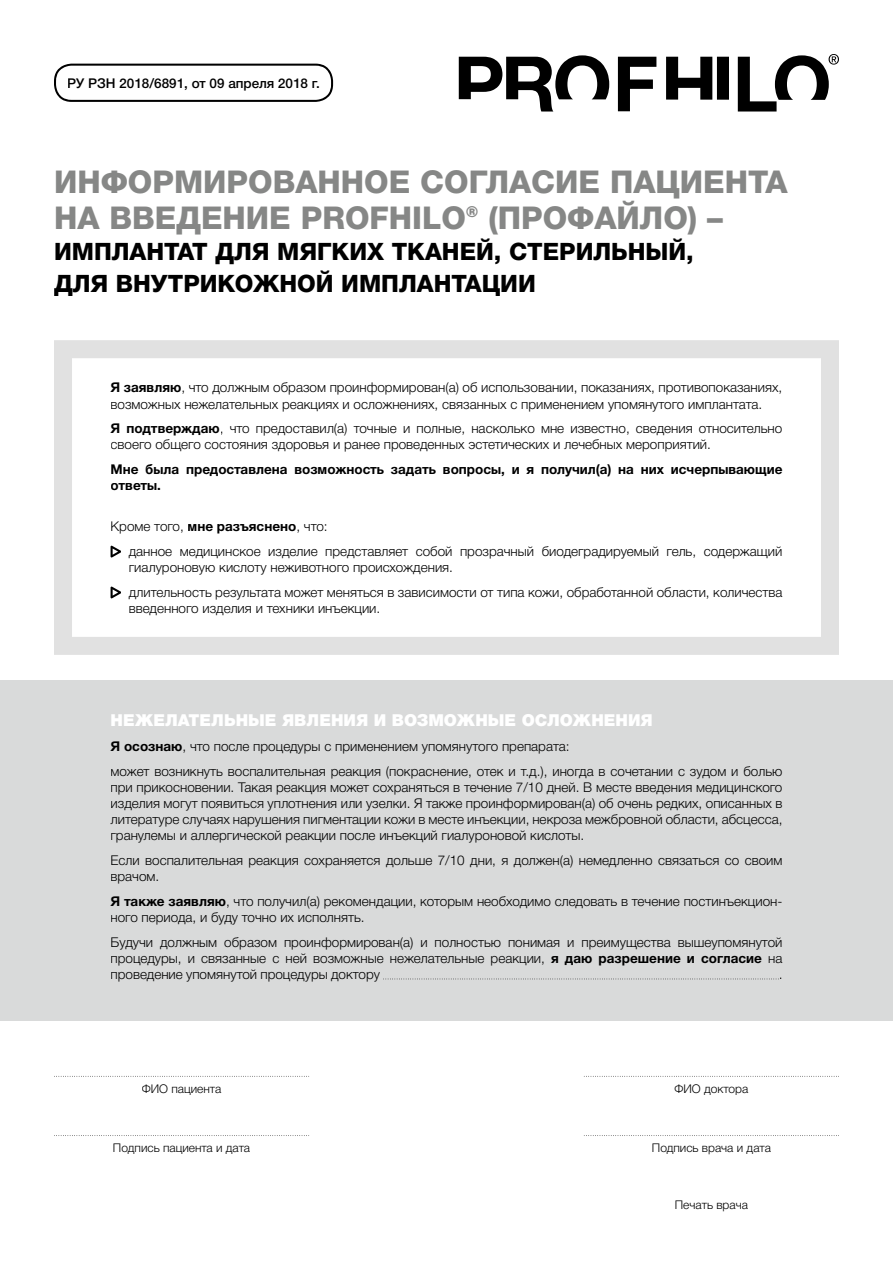
<style>
.page{position:relative;width:893px;height:1263px;background:#fff}
.page>*{position:absolute;margin:0;border:0;box-sizing:border-box;transform-origin:0 0}
.t1{font:800 31.5px/36px "Helvetica Neue Cyr";color:#868786}
.t2{font:800 24px/31.5px "Helvetica Neue Cyr";color:#000}
.t3{font:900 16.5px "Helvetica Neue Cyr";color:#fff}
.t4{font:300 13.5px/16.2px "Helvetica Neue Cyr";color:#000}
.t5{font:700 13.5px/16.2px "Helvetica Neue Cyr";color:#000}
.t6{font:500 13.5px "Helvetica Neue Cyr";color:#000}
.t7{font:300 12px "Helvetica Neue Cyr";color:#000}
.s1{font-weight:700}
</style>
<div class="page">
<div style="left:0;top:680px;width:893px;height:340px;background:#d9dada"></div>
<svg style="left:54px;top:340px;width:785px;height:315px"></svg>
<svg style="left:54px;top:64px;width:279px;height:38px"></svg>
<div style="left:111px;top:383px;width:70px;height:10px;background:#fff"></div>
<div style="left:183px;top:382px;width:599px;height:13px;background:#fff"></div>
<div style="left:111px;top:401px;width:650px;height:10px;background:#fff"></div>
<div style="left:111px;top:424px;width:108px;height:12px;background:#fff"></div>
<div style="left:221px;top:424px;width:561px;height:12px;background:#fff"></div>
<div style="left:111px;top:440px;width:599px;height:12px;background:#fff"></div>
<div style="left:111px;top:464px;width:671px;height:13px;background:#fff"></div>
<div style="left:111px;top:483px;width:50px;height:8px;background:#fff"></div>
<div style="left:112px;top:522px;width:72px;height:12px;background:#fff"></div>
<div style="left:188px;top:524px;width:108px;height:10px;background:#fff"></div>
<div style="left:298px;top:524px;width:28px;height:9px;background:#fff"></div>
<svg style="left:111px;top:546px;width:10px;height:11px"></svg>
<div style="left:121px;top:546px;width:661px;height:13px;background:#fff"></div>
<div style="left:130px;top:565px;width:322px;height:10px;background:#fff"></div>
<svg style="left:111px;top:587px;width:10px;height:11px"></svg>
<div style="left:121px;top:587px;width:661px;height:12px;background:#fff"></div>
<div style="left:130px;top:606px;width:249px;height:9px;background:#fff"></div>
<svg style="left:383px;top:978px;width:396px;height:1px"></svg>
<div style="left:717px;top:57px;width:12px;height:43px;background:#000"></div>
<svg style="left:459px;top:55px;width:150px;height:57px"></svg>
<svg style="left:618px;top:57px;width:38px;height:54px"></svg>
<svg style="left:666px;top:57px;width:46px;height:43px"></svg>
<svg style="left:738px;top:54px;width:101px;height:58px"></svg>
<svg style="left:54px;top:1076px;width:255px;height:1px"></svg>
<svg style="left:54px;top:1135px;width:255px;height:1px"></svg>
<svg style="left:584px;top:1076px;width:255px;height:1px"></svg>
<svg style="left:584px;top:1135px;width:255px;height:1px"></svg>
<p class="t6" style="left:67px;top:75px;width:254px">РУ РЗН 2018/6891, от 09 апреля 2018 г.</p>
<h1 class="t1" style="left:54px;top:164px;width:735px">ИНФОРМИРОВАННОЕ СОГЛАСИЕ ПАЦИЕНТА<br>НА ВВЕДЕНИЕ PROFHILO® (ПРОФАЙЛО) –</h1>
<h2 class="t2" style="left:54px;top:236px;width:641px">ИМПЛАНТАТ ДЛЯ МЯГКИХ ТКАНЕЙ, СТЕРИЛЬНЫЙ,<br>ДЛЯ ВНУТРИКОЖНОЙ ИМПЛАНТАЦИИ</h2>
<p class="t4" style="left:111px;top:380px;width:673px"><span class="s1">Я заявляю</span>, что должным образом проинформирован(а) об использовании, показаниях, противопоказаниях, возможных нежелательных реакциях и осложнениях, связанных с применением упомянутого имплантата.</p>
<p class="t4" style="left:111px;top:420px;width:673px"><span class="s1">Я подтверждаю</span>, что предоставил(а) точные и полные, насколько мне известно, сведения относительно своего общего состояния здоровья и ранее проведенных эстетических и лечебных мероприятий.</p>
<p class="t5" style="left:111px;top:461px;width:673px">Мне была предоставлена возможность задать вопросы, и я получил(а) на них исчерпывающие ответы.</p>
<p class="t4" style="left:129px;top:514px;width:655px;line-height:24.8px;text-indent:-18px">Кроме того, <span class="s1">мне разъяснено</span>, что:<br>данное медицинское изделие представляет собой прозрачный биодеградируемый гель, содержащий</p>
<p class="t4" style="left:129px;top:555px;width:655px;line-height:24.8px">гиалуроновую кислоту неживотного происхождения.<br>длительность результата может меняться в зависимости от типа кожи, обработанной области, количества</p>
<p class="t4" style="left:129px;top:600px;width:253px">введенного изделия и техники инъекции.</p>
<p class="t3" style="left:111px;top:711px;width:544px">НЕЖЕЛАТЕЛЬНЫЕ ЯВЛЕНИЯ И ВОЗМОЖНЫЕ ОСЛОЖНЕНИЯ</p>
<p class="t4" style="left:111px;top:734px;width:673px;line-height:24.8px"><span class="s1">Я осознаю</span>, что после процедуры с применением упомянутого препарата:<br>может возникнуть воспалительная реакция (покраснение, отек и т.д.), иногда в сочетании с зудом и болью</p>
<p class="t4" style="left:111px;top:779px;width:673px;text-align:justify">при прикосновении. Такая реакция может сохраняться в течение 7/10 дней. В месте введения медицинского изделия могут появиться уплотнения или узелки. Я также проинформирован(а) об очень редких, описанных в литературе случаях нарушения пигментации кожи в месте инъекции, некроза межбровной области, абсцесса, гранулемы и аллергической реакции после инъекций гиалуроновой кислоты.</p>
<p class="t4" style="left:111px;top:852px;width:673px">Если воспалительная реакция сохраняется дольше 7/10 дни, я должен(а) немедленно связаться со своим врачом.</p>
<p class="t4" style="left:111px;top:893px;width:673px"><span class="s1">Я также заявляю</span>, что получил(а) рекомендации, которым необходимо следовать в течение постинъекцион&shy;ного периода, и буду точно их исполнять.</p>
<p class="t4" style="left:111px;top:934px;width:673px;text-align:justify">Будучи должным образом проинформирован(а) и полностью понимая и преимущества вышеупомянутой процедуры, и связанные с ней возможные нежелательные реакции, <span class="s1">я даю разрешение и согласие</span> на проведение упомянутой процедуры доктору</p>
<p class="t4" style="left:779px;top:966px;width:5px">.</p>
<p class="t7" style="left:142px;top:1082px;width:81px">ФИО пациента</p>
<p class="t7" style="left:113px;top:1141px;width:139px">Подпись пациента и дата</p>
<p class="t7" style="left:674px;top:1082px;width:75px">ФИО доктора</p>
<p class="t7" style="left:652px;top:1141px;width:120px">Подпись врача и дата</p>
<p class="t7" style="left:675px;top:1198px;width:75px">Печать врача</p>
</div>
